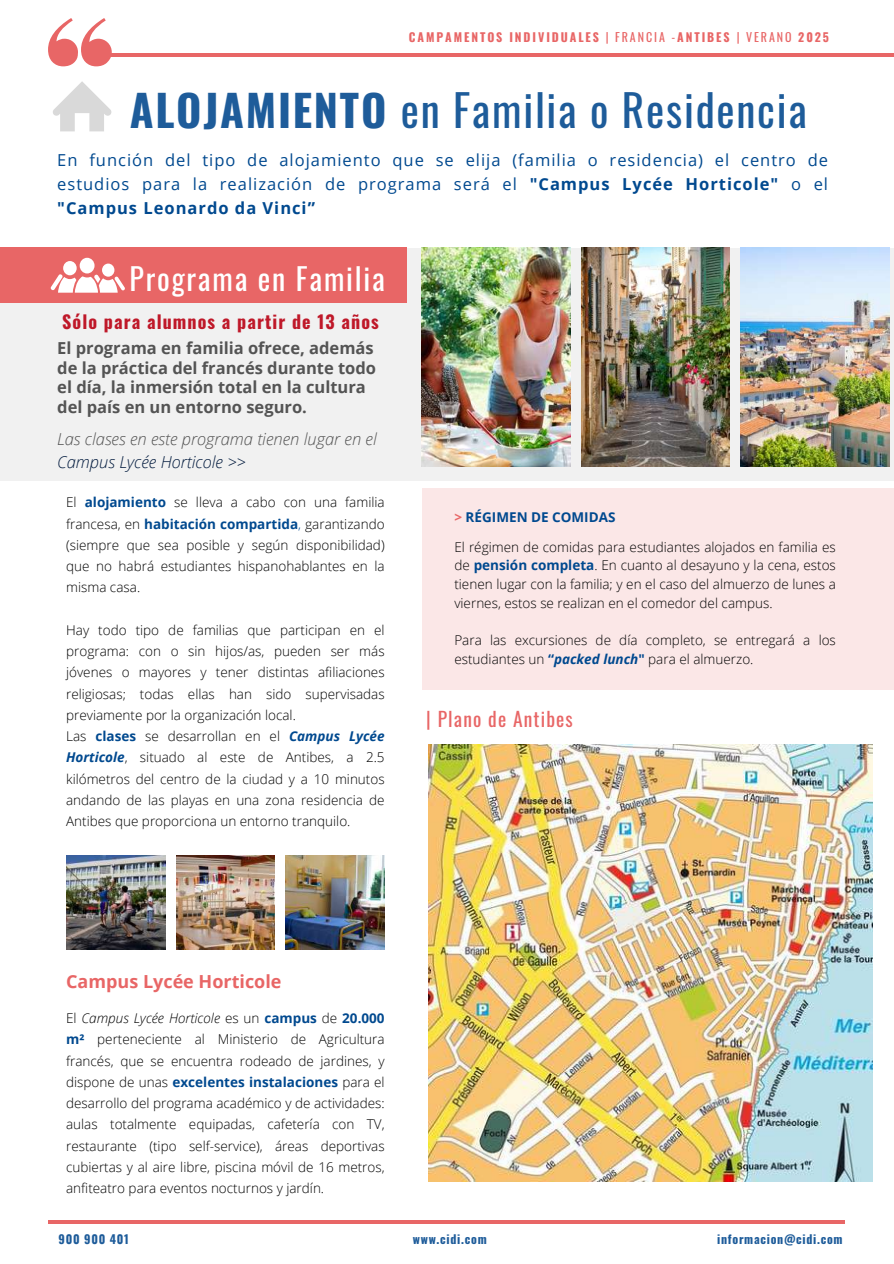
<style>
.page{position:relative;width:894px;height:1264px;background:#fff}
.page>*{position:absolute;margin:0;border:0;box-sizing:border-box;transform-origin:0 0}
.t1{font:43.35px "Oswald";letter-spacing:.04em;color:#1e5c9a}
.t2{font:30px "Oswald";letter-spacing:.06em;color:#fff}
.t3{font:19.5px "Oswald";letter-spacing:.06em;color:#e86666}
.t4{font:700 18px "Oswald";letter-spacing:.06em;color:#bf1829}
.t5{font:700 18px "Open Sans";color:#e86666}
.t6{font:16.5px/23.7px "Open Sans";letter-spacing:.06em;color:#00498f;text-align:justify}
.t7{font:700 16.5px/19.5px "Open Sans";color:#545454}
.t8{font:italic 300 16.5px "Open Sans";color:#545454}
.t9{font:italic 300 16.5px "Open Sans";color:#051d40}
.t10{font:300 13.5px/21.3px "Open Sans";color:#000;text-align:justify}
.t11{font:700 12px "Oswald";letter-spacing:.16em;color:#e86666}
.t12{font:700 12px "Oswald";letter-spacing:.06em;color:#1e5c9a}
.s1{font-weight:400}
.s2{font-weight:700}
.s3{font-weight:700;color:#00498f}
.s4{color:#00498f}
.s5{font-weight:700;font-style:italic;color:#00498f}
.s6{font-weight:700;color:#e86666}
.s7{font-style:italic}
</style>
<div class="page">
<div style="left:0;top:248px;width:893px;height:233px;background:#f1f1f1"></div>
<div style="left:0;top:248px;width:406px;height:55px;background:#e86666"></div>
<div style="left:422px;top:488px;width:471px;height:201px;background:#fbe7e7"></div>
<div style="left:80px;top:258px;width:14px;height:15px;background:#fff;border-radius:50%"></div>
<div style="left:102px;top:263px;width:12px;height:14px;background:#fff;border-radius:50%"></div>
<div style="left:63px;top:261px;width:14px;height:14px;background:#fff;border-radius:50%"></div>
<svg style="left:50px;top:273px;width:75px;height:20px"></svg>
<img style="left:581px;top:248px;width:148px;height:218px">
<img style="left:740px;top:248px;width:149px;height:218px">
<img style="left:422px;top:248px;width:148px;height:218px">
<svg style="left:53px;top:81px;width:59px;height:50px"></svg>
<hr style="left:94px;top:54px;width:799px;height:3px;background:#e86666">
<svg style="left:48px;top:18px;width:64px;height:48px"></svg>
<img style="left:428px;top:744px;width:443px;height:437px">
<img style="left:66px;top:856px;width:99px;height:93px">
<img style="left:176px;top:856px;width:98px;height:93px">
<img style="left:285px;top:856px;width:99px;height:93px">
<hr style="left:48px;top:1220px;width:795px;height:3px;background:#e86666">
<p class="t11" style="left:409px;top:28px;width:421px">CAMPAMENTOS INDIVIDUALES <span class="s1">| FRANCIA -</span>ANTIBES <span class="s1">| VERANO</span> 2025</p>
<h1 class="t1" style="left:130px;top:76px;width:678px"><span class="s2">ALOJAMIENTO</span> en Familia o Residencia</h1>
<p class="t6" style="left:57px;top:148px;width:772px">En función del tipo de alojamiento que se elija (familia o residencia) el centro de estudios para la realización de programa será el <span class="s2">"Campus Lycée Horticole"</span> o el <span class="s2">"Campus Leonardo da Vinci”</span></p>
<h2 class="t2" style="left:129px;top:255px;width:257px">Programa en Familia</h2>
<h3 class="t4" style="left:62px;top:307px;width:318px">Sólo para alumnos a partir de 13 años</h3>
<p class="t7" style="left:57px;top:338px;width:320px">El programa en familia ofrece, además de la práctica del francés durante todo el día, la inmersión total en la cultura del país en un entorno seguro.</p>
<p class="t8" style="left:57px;top:427px;width:321px">Las clases en este programa tienen lugar en el</p>
<p class="t9" style="left:57px;top:450px;width:190px">Campus Lycée Horticole &gt;&gt;</p>
<p class="t10" style="left:66px;top:491px;width:320px">El <span class="s3">alojamiento</span> se lleva a cabo con una familia francesa, en <span class="s3">habitación compartida</span><span class="s4">,</span> garantizando (siempre que sea posible y según disponibilidad) que no habrá estudiantes hispanohablantes en la misma casa.</p>
<p class="t10" style="left:66px;top:619px;width:320px;text-align:left">Hay todo tipo de familias que participan en el programa: con o sin hijos/as, pueden ser más jóvenes o mayores y tener distintas afiliaciones religiosas; todas ellas han sido supervisadas previamente por la organización local.<br>Las <span class="s3">clases</span> se desarrollan en el <span class="s5">Campus Lycée Horticole</span>, situado al este de Antibes, a 2.5 kilómetros del centro de la ciudad y a 10 minutos andando de las playas en una zona residencia de Antibes que proporciona un entorno tranquilo.</p>
<p class="t10" style="left:454px;top:502px;width:383px;line-height:29.4px"><span class="s6">&gt;</span> <span class="s3">RÉGIMEN DE COMIDAS<br></span>El régimen de comidas para estudiantes alojados en familia es</p>
<p class="t10" style="left:454px;top:555px;width:383px;line-height:18.8px">de <span class="s3">pensión completa</span>. En cuanto al desayuno y la cena, estos tienen lugar con la familia; y en el caso del almuerzo de lunes a viernes, estos se realizan en el comedor del campus.</p>
<p class="t10" style="left:454px;top:630px;width:383px;line-height:18.8px">Para las excursiones de día completo, se entregará a los estudiantes un <span class="s3">“</span><span class="s5">packed lunch</span><span class="s3">"</span> para el almuerzo.</p>
<h3 class="t3" style="left:426px;top:703px;width:148px">| Plano de Antibes</h3>
<h3 class="t5" style="left:66px;top:968px;width:217px">Campus Lycée Horticole</h3>
<p class="t10" style="left:66px;top:1007px;width:320px">El <span class="s7">Campus Lycée Horticole</span> es un <span class="s3">campus</span> de <span class="s3">20.000 m²</span> perteneciente al Ministerio de Agricultura francés, que se encuentra rodeado de jardines, y dispone de unas <span class="s3">excelentes instalaciones</span> para el desarrollo del programa académico y de actividades: aulas totalmente equipadas, cafetería con TV, restaurante (tipo self-service), áreas deportivas cubiertas y al aire libre, piscina móvil de 16 metros, anfiteatro para eventos nocturnos y jardín.</p>
<p class="t12" style="left:59px;top:1229px;width:72px">900 900 401</p>
<p class="t12" style="left:413px;top:1229px;width:75px">www.cidi.com</p>
<p class="t12" style="left:717px;top:1229px;width:127px">informacion@cidi.com</p>
</div>
